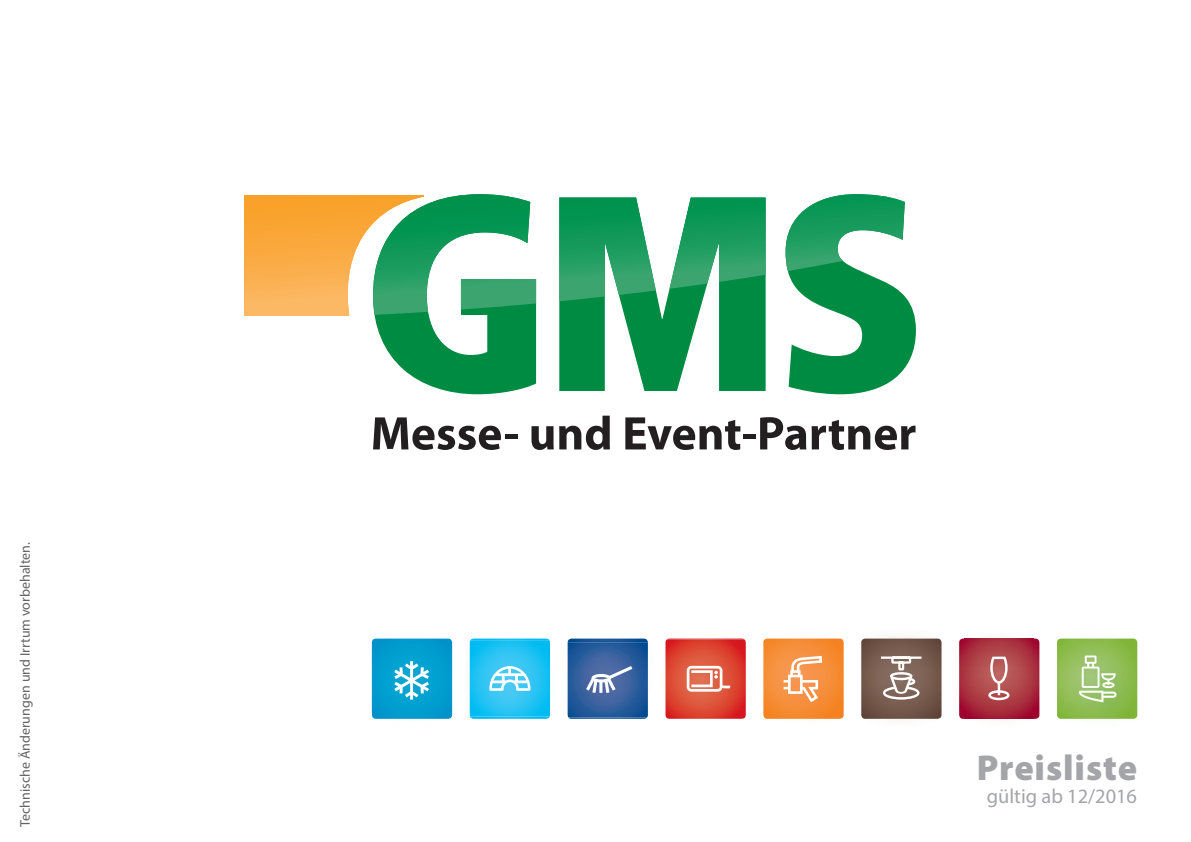
<style>
.page{position:relative;width:1191px;height:842px;background:#fff}
.page>*{position:absolute;margin:0;border:0;box-sizing:border-box;transform-origin:0 0}
.t1{font:900 36px "Myriad Pro";letter-spacing:.025em;color:#a4a5a9}
.t2{font:20.4px "Myriad Pro";color:#a4a5a9}
.t3{font:14px "Myriad Pro";color:#636366}
</style>
<div class="page">
<img style="left:244px;top:195px;width:129px;height:121px">
<svg style="left:374px;top:194px;width:542px;height:200px"></svg>
<img style="left:373px;top:194px;width:157px;height:121px">
<img style="left:461px;top:279px;width:75px;height:31px">
<img style="left:559px;top:198px;width:97px;height:103px">
<img style="left:669px;top:198px;width:96px;height:91px">
<img style="left:785px;top:252px;width:58px;height:19px">
<svg style="left:373px;top:417px;width:128px;height:33px"></svg>
<div style="left:505px;top:434px;width:12px;height:5px;background:#231f20"></div>
<svg style="left:531px;top:416px;width:79px;height:34px"></svg>
<svg style="left:625px;top:417px;width:115px;height:33px"></svg>
<div style="left:743px;top:434px;width:12px;height:5px;background:#231f20"></div>
<svg style="left:760px;top:417px;width:155px;height:33px"></svg>
<img style="left:371px;top:638px;width:82px;height:78px">
<img style="left:372px;top:639px;width:80px;height:80px">
<svg style="left:394px;top:661px;width:35px;height:39px"></svg>
<img style="left:670px;top:638px;width:74px;height:1px">
<img style="left:469px;top:641px;width:1px;height:75px">
<svg style="left:470px;top:639px;width:79px;height:80px;background:#34c7f3"></svg>
<svg style="left:567px;top:639px;width:81px;height:80px;background:#3c68a2"></svg>
<img style="left:665px;top:639px;width:81px;height:79px">
<svg style="left:667px;top:639px;width:77px;height:80px;background:#df5544"></svg>
<img style="left:864px;top:637px;width:78px;height:80px">
<img style="left:861px;top:639px;width:80px;height:80px">
<svg style="left:883px;top:672px;width:36px;height:28px"></svg>
<hr style="left:881px;top:656px;width:40px;height:3px;background:#fff">
<div style="left:891px;top:656px;width:20px;height:8px;border:2px solid #fff"></div>
<div style="left:898px;top:661px;width:6px;height:9px;border:2px solid #fff"></div>
<img style="left:964px;top:638px;width:69px;height:1px">
<svg style="left:959px;top:639px;width:80px;height:80px;background:#af3f4c"></svg>
<img style="left:766px;top:638px;width:78px;height:79px">
<img style="left:763px;top:639px;width:80px;height:80px">
<svg style="left:783px;top:656px;width:39px;height:46px"></svg>
<img style="left:1059px;top:638px;width:79px;height:79px">
<img style="left:1057px;top:639px;width:80px;height:80px">
<svg style="left:1077px;top:655px;width:39px;height:47px"></svg>
<p class="t3" style="left:17px;top:827px;width:286px;rotate:-90deg">Technische Änderungen und Irrtum vorbehalten.</p>
<h1 class="t1" style="left:976px;top:744px;width:162px">Preisliste</h1>
<h2 class="t2" style="left:986px;top:783px;width:152px">gültig ab 12/2016</h2>
</div>
